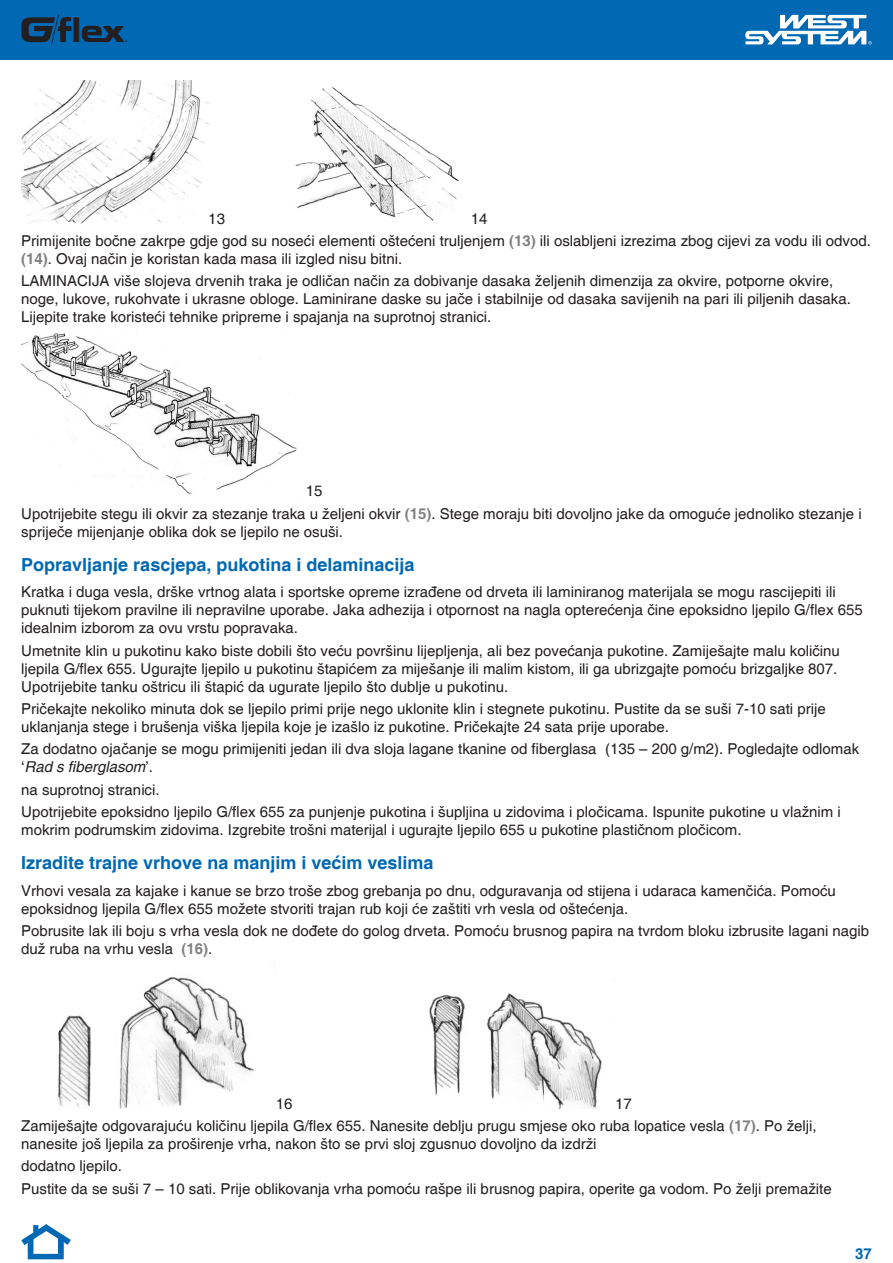
<style>
.page{position:relative;width:893px;height:1263px;background:#fff}
.page>*{position:absolute;margin:0;border:0;box-sizing:border-box;transform-origin:0 0}
.t1{font:700 18px "Helvetica";color:#0168b3}
.t2{font:15px/18px "Helvetica";color:#231f20}
.t3{font:700 15px "Helvetica";color:#0168b3}
.t4{font:600 5.4px "Myriad Pro";color:#231f20}
.s1{font-weight:700;color:#818181}
.s2{font-style:italic}
</style>
<div class="page">
<div style="left:0;top:0;width:893px;height:60px;background:#0168b3"></div>
<svg style="left:745px;top:15px;width:127px;height:30px"></svg>
<svg style="left:21px;top:15px;width:104px;height:29px"></svg>
<div style="left:28px;top:1238px;width:5px;height:16px;background:#0168b3"></div>
<svg style="left:21px;top:1224px;width:50px;height:26px"></svg>
<div style="left:28px;top:1254px;width:36px;height:5px;background:#0168b3"></div>
<div style="left:58px;top:1238px;width:6px;height:16px;background:#0168b3"></div>
<img style="left:21px;top:81px;width:187px;height:143px">
<img style="left:295px;top:87px;width:164px;height:134px">
<img style="left:21px;top:333px;width:276px;height:161px">
<img style="left:57px;top:976px;width:197px;height:133px">
<img style="left:429px;top:993px;width:173px;height:116px">
<p class="t4" style="left:125px;top:38px;width:4px">®</p>
<p class="t2" style="left:21px;top:208px;width:851px;line-height:22.2px;text-indent:450px">14<br>Primijenite bočne zakrpe gdje god su noseći elementi oštećeni truljenjem <span class="s1">(13)</span> ili oslabljeni izrezima zbog cijevi za vodu ili odvod.</p>
<p class="t2" style="left:21px;top:248px;width:813px;line-height:22.2px"><span class="s1">(14)</span>. Ovaj način je koristan kada masa ili izgled nisu bitni.<br>LAMINACIJA više slojeva drvenih traka je odličan način za dobivanje dasaka željenih dimenzija za okvire, potporne okvire,</p>
<p class="t2" style="left:21px;top:290px;width:831px">noge, lukove, rukohvate i ukrasne obloge. Laminirane daske su jače i stabilnije od dasaka savijenih na pari ili piljenih dasaka.<br>Lijepite trake koristeći tehnike pripreme i spajanja na suprotnoj stranici.</p>
<p class="t2" style="left:208px;top:210px;width:18px">13</p>
<p class="t2" style="left:21px;top:480px;width:842px;line-height:22.2px;text-indent:284px">15<br>Upotrijebite stegu ili okvir za stezanje traka u željeni okvir <span class="s1">(15)</span>. Stege moraju biti dovoljno jake da omoguće jednoliko stezanje i</p>
<p class="t2" style="left:21px;top:523px;width:323px">spriječe mijenjanje oblika dok se ljepilo ne osuši.</p>
<p class="t1" style="left:21px;top:554px;width:395px">Popravljanje rascjepa, pukotina i delaminacija</p>
<p class="t2" style="left:21px;top:584px;width:843px">Kratka i duga vesla, drške vrtnog alata i sportske opreme izrađene od drveta ili laminiranog materijala se mogu rascijepiti ili puknuti tijekom pravilne ili nepravilne uporabe. Jaka adhezija i otpornost na nagla opterećenja čine epoksidno ljepilo G/flex 655 idealnim izborom za ovu vrstu popravaka.</p>
<p class="t2" style="left:21px;top:642px;width:820px">Umetnite klin u pukotinu kako biste dobili što veću površinu lijepljenja, ali bez povećanja pukotine. Zamiješajte malu količinu ljepila G/flex 655. Ugurajte ljepilo u pukotinu štapićem za miješanje ili malim kistom, ili ga ubrizgajte pomoću brizgaljke 807.<br>Upotrijebite tanku oštricu ili štapić da ugurate ljepilo što dublje u pukotinu.</p>
<p class="t2" style="left:21px;top:700px;width:806px">Pričekajte nekoliko minuta dok se ljepilo primi prije nego uklonite klin i stegnete pukotinu. Pustite da se suši 7-10 sati prije uklanjanja stege i brušenja viška ljepila koje je izašlo iz pukotine. Pričekajte 24 sata prije uporabe.</p>
<p class="t2" style="left:21px;top:740px;width:839px">Za dodatno ojačanje se mogu primijeniti jedan ili dva sloja lagane tkanine od fiberglasa (135 – 200 g/m2). Pogledajte odlomak ‘<span class="s2">Rad s fiberglasom</span>’.</p>
<p class="t2" style="left:21px;top:779px;width:821px;line-height:22.2px">na suprotnoj stranici.<br>Upotrijebite epoksidno ljepilo G/flex 655 za punjenje pukotina i šupljina u zidovima i pločicama. Ispunite pukotine u vlažnim i</p>
<p class="t2" style="left:21px;top:821px;width:722px">mokrim podrumskim zidovima. Izgrebite trošni materijal i ugurajte ljepilo 655 u pukotine plastičnom pločicom.</p>
<p class="t1" style="left:21px;top:852px;width:414px">Izradite trajne vrhove na manjim i većim veslima</p>
<p class="t2" style="left:21px;top:882px;width:816px">Vrhovi vesala za kajake i kanue se brzo troše zbog grebanja po dnu, odguravanja od stijena i udaraca kamenčića. Pomoću epoksidnog ljepila G/flex 655 možete stvoriti trajan rub koji će zaštiti vrh vesla od oštećenja.</p>
<p class="t2" style="left:21px;top:922px;width:849px">Pobrusite lak ili boju s vrha vesla dok ne dođete do golog drveta. Pomoću brusnog papira na tvrdom bloku izbrusite lagani nagib duž ruba na vrhu vesla <span class="s1">(16)</span>.</p>
<p class="t2" style="left:21px;top:1093px;width:797px;line-height:22.2px;text-indent:594px">17<br>Zamiješajte odgovarajuću količinu ljepila G/flex 655. Nanesite deblju prugu smjese oko ruba lopatice vesla <span class="s1">(17)</span>. Po želji,</p>
<p class="t2" style="left:21px;top:1133px;width:812px;line-height:22.2px">nanesite još ljepila za proširenje vrha, nakon što se prvi sloj zgusnuo dovoljno da izdrži<br>dodatno ljepilo.<br>Pustite da se suši 7 – 10 sati. Prije oblikovanja vrha pomoću rašpe ili brusnog papira, operite ga vodom. Po želji premažite</p>
<p class="t2" style="left:276px;top:1095px;width:18px">16</p>
<p class="t3" style="left:855px;top:1244px;width:18px">37</p>
</div>
